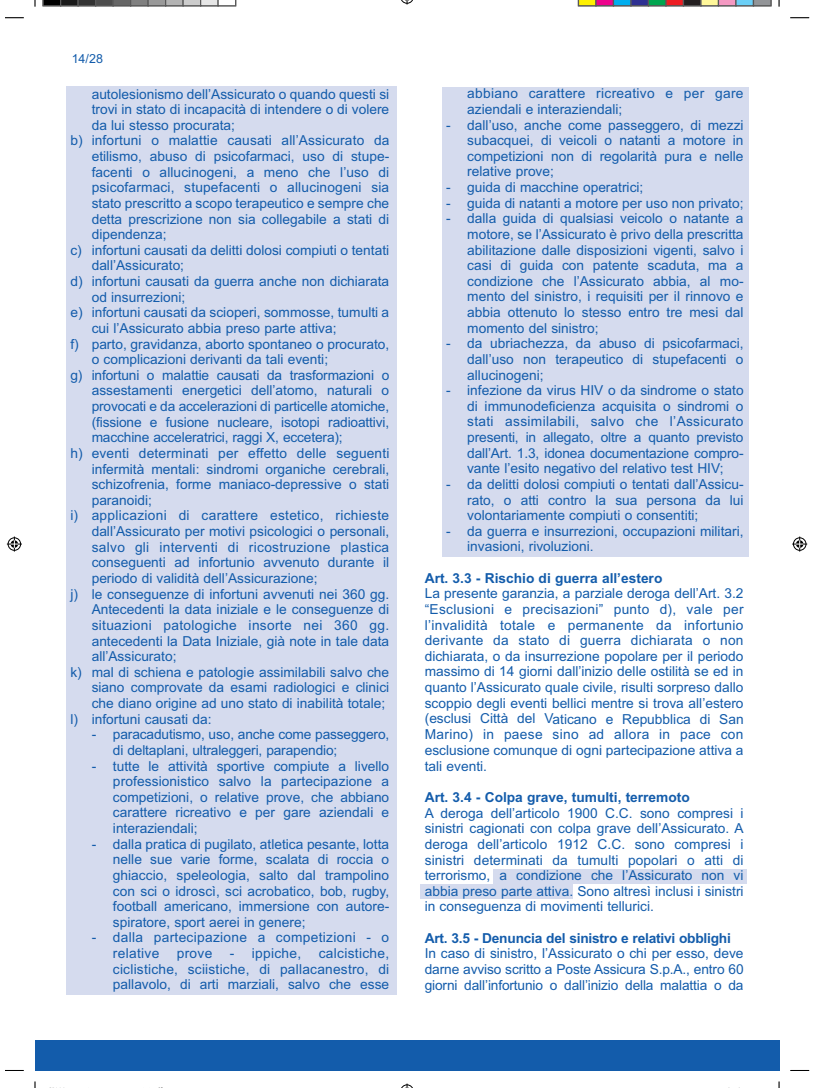
<style>
.page{position:relative;width:815px;height:1088px;background:#fff}
.page>*{position:absolute;margin:0;border:0;box-sizing:border-box;transform-origin:0 0}
.t1{font:13.75px/15.6px "Arial";color:#135cab;text-align:justify}
.t2{font:13.75px/15.6px "Arial";letter-spacing:.02em;color:#135cab}
.t3{font:700 13.75px "Arial";color:#135cab}
.t4{font:12.5px "Arial";color:#135cab}
</style>
<div class="page">
<div style="left:421px;top:883px;width:152px;height:15px;background:#d5dbee"></div>
<div style="left:493px;top:868px;width:254px;height:15px;background:#d5dbee"></div>
<div style="left:442px;top:87px;width:306px;height:469px;background:#d5dbee"></div>
<div style="left:66px;top:86px;width:330px;height:908px;background:#d5dbee"></div>
<div style="left:35px;top:1040px;width:744px;height:30px;background:#135cab"></div>
<svg style="left:401px;top:0;width:12px;height:5px"></svg>
<svg style="left:401px;top:1083px;width:12px;height:5px"></svg>
<svg style="left:7px;top:536px;width:15px;height:15px"></svg>
<svg style="left:792px;top:536px;width:15px;height:15px"></svg>
<svg style="left:5px;top:17px;width:19px;height:1px"></svg>
<svg style="left:790px;top:17px;width:19px;height:1px"></svg>
<svg style="left:5px;top:1070px;width:19px;height:1px"></svg>
<svg style="left:790px;top:1070px;width:19px;height:1px"></svg>
<svg style="left:34px;top:0;width:2px;height:6px"></svg>
<svg style="left:34px;top:1081px;width:2px;height:7px"></svg>
<svg style="left:778px;top:0;width:2px;height:6px"></svg>
<svg style="left:778px;top:1081px;width:2px;height:7px"></svg>
<svg style="left:42px;top:0;width:194px;height:6px"></svg>
<svg style="left:578px;top:0;width:194px;height:6px"></svg>
<p class="t4" style="left:72px;top:52px;width:33px">14/28</p>
<p class="t1" style="left:92px;top:86px;width:299px">autolesionismo dell’Assicurato o quando questi si</p>
<p class="t1" style="left:92px;top:102px;width:299px">trovi in stato di incapacità di intendere o di volere</p>
<p class="t1" style="left:92px;top:117px;width:145px">da lui stesso procurata;</p>
<p class="t1" style="left:70px;top:133px;width:321px">b) infortuni o malattie causati all’Assicurato da</p>
<p class="t1" style="left:92px;top:148px;width:299px">etilismo, abuso di psicofarmaci, uso di stupe-</p>
<p class="t1" style="left:92px;top:164px;width:299px">facenti o allucinogeni, a meno che l’uso di</p>
<p class="t1" style="left:92px;top:180px;width:299px">psicofarmaci, stupefacenti o allucinogeni sia</p>
<p class="t1" style="left:92px;top:195px;width:299px">stato prescritto a scopo terapeutico e sempre che</p>
<p class="t1" style="left:92px;top:211px;width:299px">detta prescrizione non sia collegabile a stati di</p>
<p class="t1" style="left:92px;top:227px;width:76px">dipendenza;</p>
<p class="t1" style="left:70px;top:242px;width:320px">c) infortuni causati da delitti dolosi compiuti o tentati</p>
<p class="t1" style="left:92px;top:258px;width:94px">dall’Assicurato;</p>
<p class="t1" style="left:70px;top:273px;width:320px">d) infortuni causati da guerra anche non dichiarata</p>
<p class="t1" style="left:92px;top:289px;width:95px">od insurrezioni;</p>
<p class="t1" style="left:70px;top:305px;width:320px">e) infortuni causati da scioperi, sommosse, tumulti a</p>
<p class="t1" style="left:92px;top:320px;width:246px">cui l’Assicurato abbia preso parte attiva;</p>
<p class="t1" style="left:70px;top:336px;width:320px">f) parto, gravidanza, aborto spontaneo o procurato,</p>
<p class="t1" style="left:92px;top:351px;width:238px">o complicazioni derivanti da tali eventi;</p>
<p class="t1" style="left:70px;top:367px;width:320px">g) infortuni o malattie causati da trasformazioni o</p>
<p class="t1" style="left:92px;top:383px;width:299px">assestamenti energetici dell’atomo, naturali o</p>
<p class="t1" style="left:92px;top:398px;width:299px">provocati e da accelerazioni di particelle atomiche,</p>
<p class="t1" style="left:92px;top:414px;width:299px">(fissione e fusione nucleare, isotopi radioattivi,</p>
<p class="t1" style="left:92px;top:430px;width:253px">macchine acceleratrici, raggi X, eccetera);</p>
<p class="t1" style="left:70px;top:445px;width:321px">h) eventi determinati per effetto delle seguenti</p>
<p class="t1" style="left:92px;top:461px;width:299px">infermità mentali: sindromi organiche cerebrali,</p>
<p class="t1" style="left:92px;top:476px;width:299px">schizofrenia, forme maniaco-depressive o stati</p>
<p class="t1" style="left:92px;top:492px;width:62px">paranoidi;</p>
<p class="t2" style="left:70px;top:508px;width:320px">i) applicazioni di carattere estetico, richieste</p>
<p class="t1" style="left:92px;top:523px;width:299px">dall’Assicurato per motivi psicologici o personali,</p>
<p class="t2" style="left:92px;top:539px;width:299px">salvo gli interventi di ricostruzione plastica</p>
<p class="t1" style="left:92px;top:555px;width:299px">conseguenti ad infortunio avvenuto durante il</p>
<p class="t1" style="left:92px;top:570px;width:227px">periodo di validità dell’Assicurazione;</p>
<p class="t1" style="left:70px;top:586px;width:320px">j) le conseguenze di infortuni avvenuti nei 360 gg.</p>
<p class="t1" style="left:92px;top:601px;width:299px">Antecedenti la data iniziale e le conseguenze di</p>
<p class="t2" style="left:92px;top:617px;width:299px">situazioni patologiche insorte nei 360 gg.</p>
<p class="t1" style="left:92px;top:633px;width:299px">antecedenti la Data Iniziale, già note in tale data</p>
<p class="t1" style="left:92px;top:648px;width:86px">all’Assicurato;</p>
<p class="t1" style="left:70px;top:664px;width:320px">k) mal di schiena e patologie assimilabili salvo che</p>
<p class="t1" style="left:92px;top:680px;width:299px">siano comprovate da esami radiologici e clinici</p>
<p class="t1" style="left:92px;top:695px;width:295px">che diano origine ad uno stato di inabilità totale;</p>
<p class="t1" style="left:70px;top:711px;width:143px">l) infortuni causati da:</p>
<p class="t1" style="left:113px;top:726px;width:278px;text-indent:-21px">- paracadutismo, uso, anche come passeggero, di deltaplani, ultraleggeri, parapendio;</p>
<p class="t1" style="left:113px;top:758px;width:278px;text-indent:-21px">- tutte le attività sportive compiute a livello professionistico salvo la partecipazione a competizioni, o relative prove, che abbiano carattere ricreativo e per gare aziendali e interaziendali;</p>
<p class="t1" style="left:113px;top:836px;width:278px;text-indent:-21px">- dalla pratica di pugilato, atletica pesante, lotta nelle sue varie forme, scalata di roccia o ghiaccio, speleologia, salto dal trampolino con sci o idroscì, sci acrobatico, bob, rugby, football americano, immersione con autore&shy;spiratore, sport aerei in genere;</p>
<p class="t2" style="left:113px;top:929px;width:278px;text-indent:-21px">- dalla partecipazione a competizioni - o relative</p>
<p class="t1" style="left:113px;top:945px;width:278px;text-indent:206px">calcistiche, ciclistiche, sciistiche, di pallacanestro, di pallavolo, di arti marziali, salvo che esse</p>
<p class="t1" style="left:177px;top:945px;width:37px">prove</p>
<p class="t2" style="left:230px;top:945px;width:73px">- ippiche,</p>
<p class="t2" style="left:467px;top:86px;width:278px">abbiano carattere ricreativo e per gare aziendali e interaziendali;</p>
<p class="t1" style="left:467px;top:117px;width:278px;text-indent:-21px">- dall’uso, anche come passeggero, di mezzi subacquei, di veicoli o natanti a motore in competizioni non di regolarità pura e nelle relative prove;</p>
<p class="t1" style="left:446px;top:179px;width:199px">- guida di macchine operatrici;</p>
<p class="t1" style="left:446px;top:195px;width:299px">- guida di natanti a motore per uso non privato;</p>
<p class="t1" style="left:467px;top:211px;width:278px;text-indent:-21px">- dalla guida di qualsiasi veicolo o natante a motore, se l’Assicurato è privo della prescritta abilitazione dalle disposizioni vigenti, salvo i casi di guida con patente scaduta, ma a condizione che l’Assicurato abbia, al mo&shy;mento del sinistro, i requisiti per il rinnovo e abbia ottenuto lo stesso entro tre mesi dal momento del sinistro;</p>
<p class="t1" style="left:467px;top:336px;width:278px;text-indent:-21px">- da ubriachezza, da abuso di psicofarmaci, dall’uso non terapeutico di stupefacenti o allucinogeni;</p>
<p class="t1" style="left:467px;top:382px;width:278px;text-indent:-21px">- infezione da virus HIV o da sindrome o stato di immunodeficienza acquisita o sindromi o stati assimilabili, salvo che l’Assicurato presenti, in allegato, oltre a quanto previsto dall’Art. 1.3, idonea documentazione compro&shy;vante l’esito negativo del relativo test HIV;</p>
<p class="t1" style="left:467px;top:476px;width:278px;text-indent:-21px">- da delitti dolosi compiuti o tentati dall’Assicu&shy;rato, o atti contro la sua persona da lui volontariamente compiuti o consentiti;</p>
<p class="t1" style="left:467px;top:523px;width:278px;text-indent:-21px">- da guerra e insurrezioni, occupazioni militari, invasioni, rivoluzioni.</p>
<p class="t3" style="left:425px;top:570px;width:239px">Art. 3.3 - Rischio di guerra all’estero</p>
<p class="t1" style="left:425px;top:586px;width:320px">La presente garanzia, a parziale deroga dell’Art. 3.2 “Esclusioni e precisazioni” punto d), vale per l’invalidità totale e permanente da infortunio derivante da stato di guerra dichiarata o non dichiarata, o da insurrezione popolare per il periodo massimo di 14 giorni dall’inizio delle ostilità se ed in quanto l’Assicurato quale civile, risulti sorpreso dallo scoppio degli eventi bellici mentre si trova all’estero (esclusi Città del Vaticano e Repubblica di San Marino) in paese sino ad allora in pace con esclusione comunque di ogni partecipazione attiva a tali eventi.</p>
<p class="t3" style="left:425px;top:789px;width:267px">Art. 3.4 - Colpa grave, tumulti, terremoto</p>
<p class="t1" style="left:425px;top:805px;width:320px">A deroga dell’articolo 1900 C.C. sono compresi i sinistri cagionati con colpa grave dell’Assicurato. A deroga dell’articolo 1912 C.C. sono compresi i sinistri determinati da tumulti popolari o atti di terrorismo, a condizione che l’Assicurato non vi abbia preso parte attiva. Sono altresì inclusi i sinistri in conseguenza di movimenti tellurici.</p>
<p class="t3" style="left:425px;top:929px;width:308px">Art. 3.5 - Denuncia del sinistro e relativi obblighi</p>
<p class="t1" style="left:425px;top:945px;width:320px">In caso di sinistro, l’Assicurato o chi per esso, deve darne avviso scritto a Poste Assicura S.p.A., entro 60 giorni dall’infortunio o dall’inizio della malattia o da</p>
</div>
